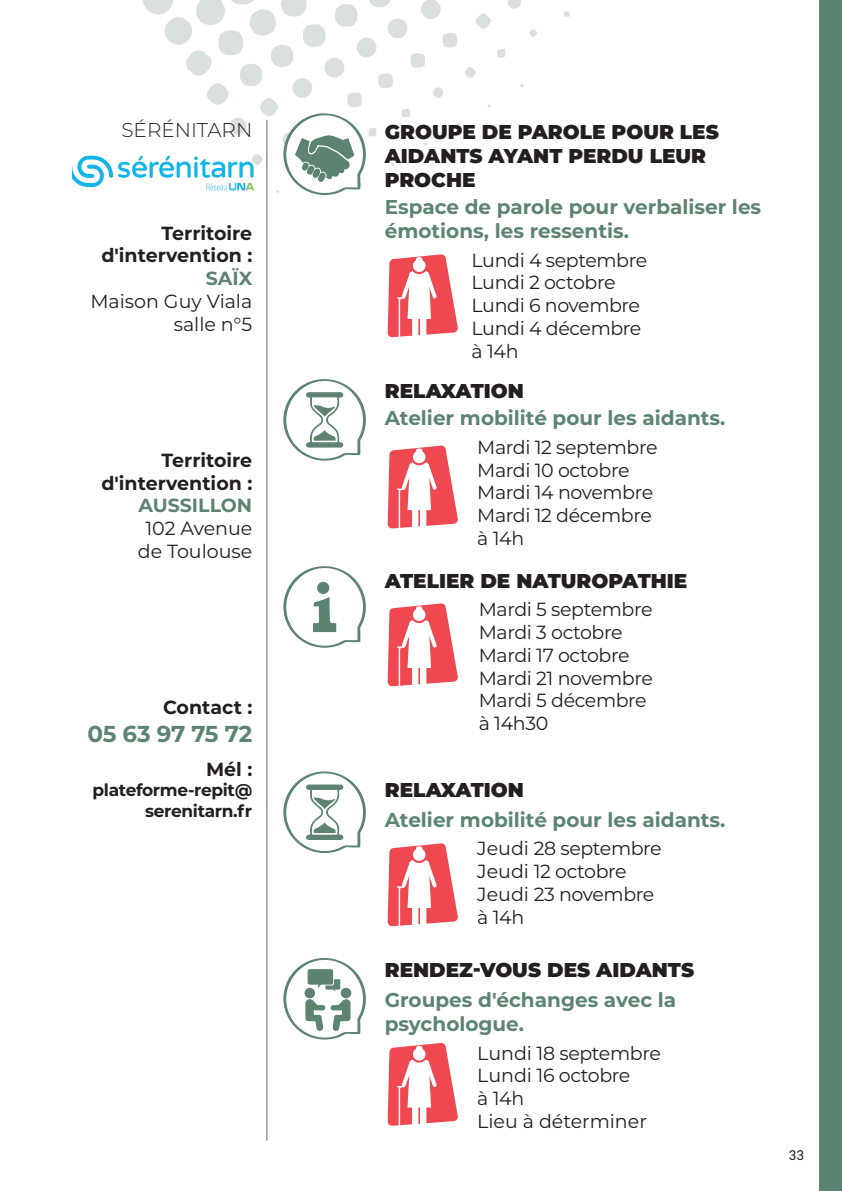
<style>
.page{position:relative;width:842px;height:1191px;background:#fff}
.page>*{position:absolute;margin:0;border:0;box-sizing:border-box;transform-origin:0 0}
.t1{font:700 23px "Montserrat";letter-spacing:-.01em;color:#5c8471}
.t2{font:700 20px/24px "Montserrat";color:#5c8471}
.t3{font:900 20px/24px "Montserrat";color:#231f20}
.t4{font:300 20px "Montserrat";color:#231f20}
.t5{font:19px/22.8px "Montserrat";letter-spacing:-.02em;color:#231f20}
.t6{font:700 19px/22.8px "Montserrat";color:#231f20;text-align:right}
.t7{font:19px/22.8px "Montserrat";color:#231f20;text-align:right}
.t8{font:700 19px "Montserrat";color:#5c8471}
.t9{font:700 17px/20.4px "Montserrat";letter-spacing:-.02em;color:#231f20;text-align:right}
.t10{font:13.6px "Roboto";color:#231f20}
</style>
<div class="page">
<svg style="left:563px;top:11px;width:7px;height:6px"></svg>
<div style="left:819px;top:0;width:23px;height:1191px;background:#5c8471"></div>
<hr style="left:266px;top:120px;width:1px;height:1020px;background:#636366">
<svg style="left:388px;top:254px;width:70px;height:83px"></svg>
<svg style="left:388px;top:445px;width:70px;height:83px"></svg>
<svg style="left:388px;top:603px;width:70px;height:83px"></svg>
<svg style="left:283px;top:379px;width:83px;height:82px"></svg>
<svg style="left:283px;top:566px;width:83px;height:82px"></svg>
<svg style="left:388px;top:843px;width:70px;height:83px"></svg>
<svg style="left:388px;top:1043px;width:70px;height:83px"></svg>
<svg style="left:283px;top:771px;width:83px;height:82px"></svg>
<svg style="left:283px;top:958px;width:83px;height:81px"></svg>
<div style="left:341px;top:987px;width:10px;height:11px;background:#5c8471;border-radius:50%"></div>
<div style="left:304px;top:987px;width:11px;height:11px;background:#5c8471;border-radius:50%"></div>
<svg style="left:72px;top:0;width:465px;height:195px"></svg>
<p class="t4" style="left:121px;top:116px;width:132px">SÉRÉNITARN</p>
<p class="t6" style="left:101px;top:220px;width:152px">Territoire d'intervention :</p>
<p class="t8" style="left:206px;top:265px;width:48px">SAÏX</p>
<p class="t7" style="left:90px;top:289px;width:163px">Maison Guy Viala salle n°5</p>
<p class="t6" style="left:101px;top:448px;width:152px">Territoire d'intervention :</p>
<p class="t8" style="left:138px;top:492px;width:115px">AUSSILLON</p>
<p class="t7" style="left:138px;top:516px;width:116px;text-align:center">102 Avenue de Toulouse</p>
<p class="t6" style="left:163px;top:695px;width:91px">Contact :</p>
<p class="t1" style="left:87px;top:717px;width:166px">05 63 97 75 72</p>
<p class="t6" style="left:206px;top:756px;width:48px">Mél :</p>
<p class="t9" style="left:93px;top:779px;width:161px">plateforme-repit@ serenitarn.fr</p>
<p class="t3" style="left:385px;top:119px;width:336px">GROUPE DE PAROLE POUR LES<br>AIDANTS AYANT PERDU LEUR<br>PROCHE</p>
<p class="t2" style="left:385px;top:194px;width:378px">Espace de parole pour verbaliser les émotions, les ressentis.</p>
<p class="t5" style="left:472px;top:248px;width:177px">Lundi 4 septembre<br>Lundi 2 octobre<br>Lundi 6 novembre<br>Lundi 4 décembre à 14h</p>
<p class="t3" style="left:385px;top:378px;width:141px">RELAXATION</p>
<p class="t2" style="left:385px;top:405px;width:342px">Atelier mobilité pour les aidants.</p>
<p class="t5" style="left:477px;top:435px;width:182px">Mardi 12 septembre<br>Mardi 10 octobre<br>Mardi 14 novembre<br>Mardi 12 décembre à 14h</p>
<p class="t3" style="left:385px;top:567px;width:304px">ATELIER DE NATUROPATHIE</p>
<p class="t5" style="left:479px;top:597px;width:176px">Mardi 5 septembre<br>Mardi 3 octobre<br>Mardi 17 octobre<br>Mardi 21 novembre<br>Mardi 5 décembre à 14h30</p>
<p class="t3" style="left:385px;top:777px;width:141px">RELAXATION</p>
<p class="t2" style="left:385px;top:806px;width:342px">Atelier mobilité pour les aidants.</p>
<p class="t5" style="left:477px;top:836px;width:186px">Jeudi 28 septembre<br>Jeudi 12 octobre<br>Jeudi 23 novembre à 14h</p>
<p class="t3" style="left:385px;top:957px;width:311px">RENDEZ-VOUS DES AIDANTS</p>
<p class="t2" style="left:385px;top:987px;width:293px">Groupes d'échanges avec la psychologue.</p>
<p class="t5" style="left:477px;top:1040px;width:185px">Lundi 18 septembre<br>Lundi 16 octobre<br>à 14h<br>Lieu à déterminer</p>
<p class="t10" style="left:789px;top:1145px;width:17px">33</p>
</div>
